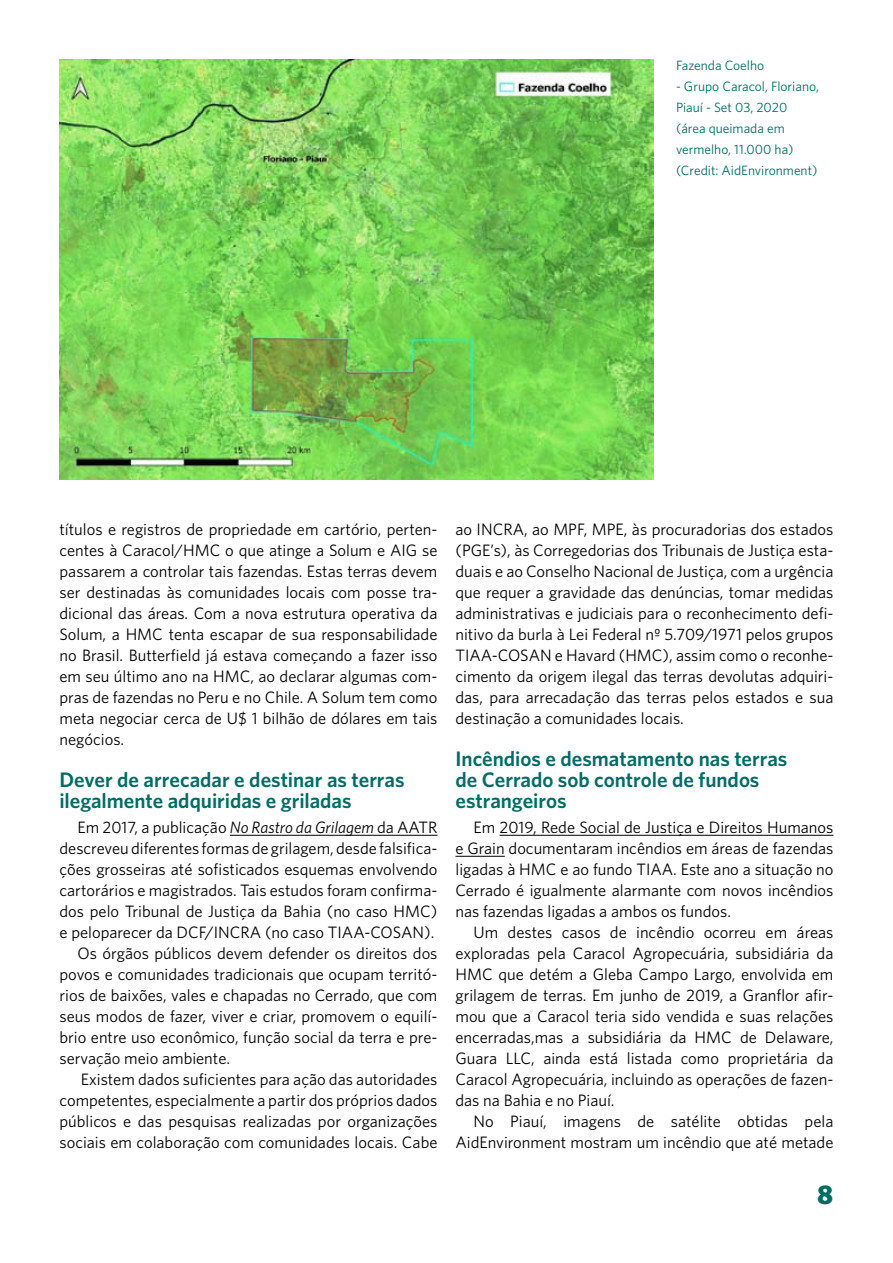
<style>
.page{position:relative;width:893px;height:1263px;background:#fff}
.page>*{position:absolute;margin:0;border:0;box-sizing:border-box;transform-origin:0 0}
.t1{font:900 27px "Whitney";color:#006c64}
.t2{font:600 21px/21px "Whitney";color:#006c64}
.t3{font:16.5px/21px "Whitney";color:#000;text-align:justify}
.t4{font:13.5px/21px "Whitney";color:#006c64}
.s1{font-style:italic}
</style>
<div class="page">
<hr style="left:230px;top:835px;width:207px;height:1px;background:#000">
<hr style="left:500px;top:835px;width:333px;height:1px;background:#000">
<hr style="left:455px;top:856px;width:50px;height:1px;background:#000">
<img style="left:60px;top:60px;width:594px;height:420px">
<p class="t4" style="left:676px;top:55px;width:90px">Fazenda Coelho</p>
<p class="t4" style="left:676px;top:76px;width:144px">- Grupo Caracol, Floriano,<br>Piauí - Set 03, 2020 (área queimada em vermelho, 11.000 ha) (Credit: AidEnvironment)</p>
<p class="t3" style="left:60px;top:518px;width:379px">títulos e registros de propriedade em cartório, perten&shy;centes à Caracol/HMC o que atinge a Solum e AIG se passarem a controlar tais fazendas. Estas terras devem ser destinadas às comunidades locais com posse tra&shy;dicional das áreas. Com a nova estrutura operativa da Solum, a HMC tenta escapar de sua responsabilidade no Brasil. Butterfield já estava começando a fazer isso em seu último ano na HMC, ao declarar algumas com&shy;pras de fazendas no Peru e no Chile. A Solum tem como meta negociar cerca de U$ 1 bilhão de dólares em tais negócios.</p>
<p class="t2" style="left:60px;top:768px;width:347px">Dever de arrecadar e destinar as terras ilegalmente adquiridas e griladas</p>
<p class="t3" style="left:78px;top:816px;width:361px">Em 2017, a publicação <span class="s1">No Rastro da Grilagem</span> da AATR</p>
<p class="t3" style="left:60px;top:837px;width:379px">descreveu diferentes formas de grilagem, desde falsifica-</p>
<p class="t3" style="left:60px;top:858px;width:379px">ções grosseiras até sofisticados esquemas envolvendo</p>
<p class="t3" style="left:60px;top:879px;width:379px">cartorários e magistrados. Tais estudos foram confirma-</p>
<p class="t3" style="left:60px;top:900px;width:379px">dos pelo Tribunal de Justiça da Bahia (no caso HMC)</p>
<p class="t3" style="left:60px;top:921px;width:376px">e peloparecer da DCF/INCRA (no caso TIAA-COSAN).</p>
<p class="t3" style="left:78px;top:942px;width:361px">Os órgãos públicos devem defender os direitos dos</p>
<p class="t3" style="left:60px;top:963px;width:379px">povos e comunidades tradicionais que ocupam territó-</p>
<p class="t3" style="left:60px;top:984px;width:379px">rios de baixões, vales e chapadas no Cerrado, que com</p>
<p class="t3" style="left:60px;top:1005px;width:379px">seus modos de fazer, viver e criar, promovem o equilí-</p>
<p class="t3" style="left:60px;top:1026px;width:379px">brio entre uso econômico, função social da terra e pre-</p>
<p class="t3" style="left:60px;top:1047px;width:172px">servação meio ambiente.</p>
<p class="t3" style="left:81px;top:1068px;width:358px">Existem dados suficientes para ação das autoridades</p>
<p class="t3" style="left:60px;top:1089px;width:379px">competentes, especialmente a partir dos próprios dados</p>
<p class="t3" style="left:60px;top:1110px;width:379px">públicos e das pesquisas realizadas por organizações</p>
<p class="t3" style="left:60px;top:1131px;width:379px">sociais em colaboração com comunidades locais. Cabe</p>
<p class="t3" style="left:455px;top:518px;width:379px">ao INCRA, ao MPF, MPE, às procuradorias dos estados (PGE’s), às Corregedorias dos Tribunais de Justiça esta&shy;duais e ao Conselho Nacional de Justiça, com a urgência que requer a gravidade das denúncias, tomar medidas administrativas e judiciais para o reconhecimento defi&shy;nitivo da burla à Lei Federal nº 5.709/1971 pelos grupos TIAA-COSAN e Havard (HMC), assim como o reconhe&shy;cimento da origem ilegal das terras devolutas adquiri&shy;das, para arrecadação das terras pelos estados e sua destinação a comunidades locais.</p>
<p class="t2" style="left:455px;top:747px;width:333px">Incêndios e desmatamento nas terras de Cerrado sob controle de fundos estrangeiros</p>
<p class="t3" style="left:455px;top:816px;width:379px;text-indent:18px">Em 2019, Rede Social de Justiça e Direitos Humanos e Grain documentaram incêndios em áreas de fazendas ligadas à HMC e ao fundo TIAA. Este ano a situação no Cerrado é igualmente alarmante com novos incêndios nas fazendas ligadas a ambos os fundos.</p>
<p class="t3" style="left:455px;top:921px;width:379px;text-indent:18px">Um destes casos de incêndio ocorreu em áreas exploradas pela Caracol Agropecuária, subsidiária da HMC que detém a Gleba Campo Largo, envolvida em grilagem de terras. Em junho de 2019, a Granflor afir&shy;mou que a Caracol teria sido vendida e suas relações encerradas,mas a subsidiária da HMC de Delaware, Guara LLC, ainda está listada como proprietária da Caracol Agropecuária, incluindo as operações de fazen&shy;das na Bahia e no Piauí.</p>
<p class="t3" style="left:455px;top:1110px;width:379px;text-align:right">No Piauí, imagens de satélite obtidas pela<br>AidEnvironment mostram um incêndio que até metade</p>
<h1 class="t1" style="left:817px;top:1178px;width:18px">8</h1>
</div>
